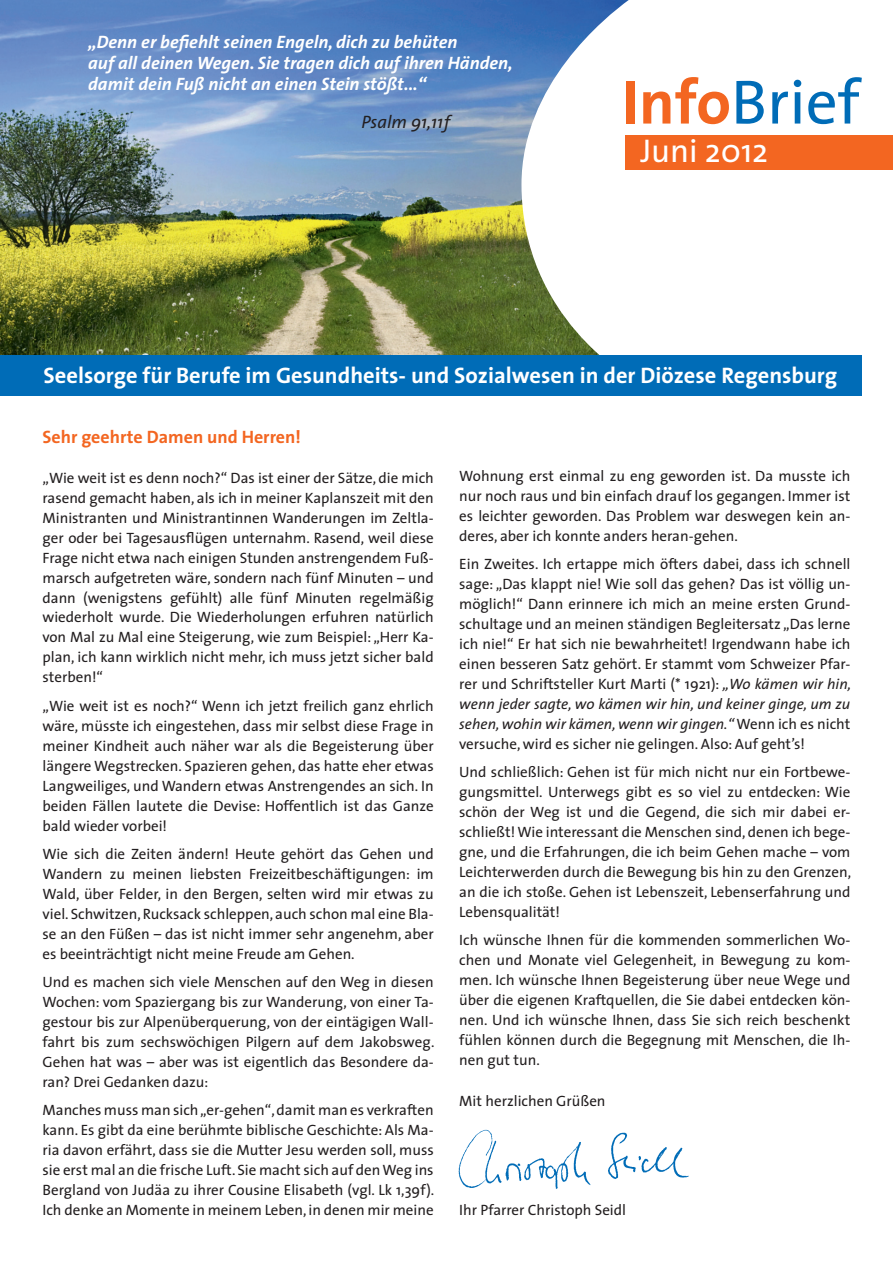
<style>
.page{position:relative;width:893px;height:1263px;background:#fff}
.page>*{position:absolute;margin:0;border:0;box-sizing:border-box;transform-origin:0 0}
.t1{font:63px "The Sans";color:#006cb7}
.t2{font:33px "The Sans";color:#fff}
.t3{font:700 22.5px "The Sans";color:#fff}
.Fliestext{font:italic 700 18px/21px "The Sans";color:#fff}
.t4{font:700 18px "The Sans";color:#f36621}
.Fliestext-2{font:italic 18px "The Sans";color:#231f20}
.Fliestext-3{font:15px/20px "The Sans";color:#231f20;text-align:justify}
.s1{font-weight:700;color:#f36621}
.s2{font-style:italic}
</style>
<div class="page">
<img style="left:0;top:0;width:629px;height:355px">
<div style="left:626px;top:135px;width:267px;height:35px;background:#f36621"></div>
<img style="left:458px;top:1129px;width:231px;height:60px">
<div style="left:0;top:355px;width:862px;height:41px;background:#006cb7"></div>
<p class="Fliestext" style="left:88px;top:31px;width:426px">„Denn er befiehlt seinen Engeln, dich zu behüten<br>auf all deinen Wegen. Sie tragen dich auf ihren Händen, damit dein Fuß nicht an einen Stein stößt...“</p>
<p class="Fliestext-2" style="left:361px;top:107px;width:90px">Psalm 91,11f</p>
<p class="t1" style="left:622px;top:50px;width:239px"><span class="s1">Info</span>Brief</p>
<p class="t2" style="left:640px;top:124px;width:129px">Juni 2012</p>
<p class="t3" style="left:44px;top:356px;width:795px">Seelsorge für Berufe im Gesundheits- und Sozialwesen in der Diözese Regensburg</p>
<p class="t4" style="left:43px;top:422px;width:260px">Sehr geehrte Damen und Herren!</p>
<p class="Fliestext-3" style="left:43px;top:467px;width:393px">„Wie weit ist es denn noch?“ Das ist einer der Sätze, die mich rasend gemacht haben, als ich in meiner Kaplanszeit mit den Ministranten und Ministrantinnen Wanderungen im Zeltla&shy;ger oder bei Tagesausflügen unternahm. Rasend, weil diese Frage nicht etwa nach einigen Stunden anstrengendem Fuß&shy;marsch aufgetreten wäre, sondern nach fünf Minuten – und dann (wenigstens gefühlt) alle fünf Minuten regelmäßig wiederholt wurde. Die Wiederholungen erfuhren natürlich von Mal zu Mal eine Steigerung, wie zum Beispiel: „Herr Ka&shy;plan, ich kann wirklich nicht mehr, ich muss jetzt sicher bald sterben!“</p>
<p class="Fliestext-3" style="left:43px;top:695px;width:393px">„Wie weit ist es noch?“ Wenn ich jetzt freilich ganz ehrlich wäre, müsste ich eingestehen, dass mir selbst diese Frage in meiner Kindheit auch näher war als die Begeisterung über längere Wegstrecken. Spazieren gehen, das hatte eher etwas Langweiliges, und Wandern etwas Anstrengendes an sich. In beiden Fällen lautete die Devise: Hoffentlich ist das Ganze bald wieder vorbei!</p>
<p class="Fliestext-3" style="left:43px;top:843px;width:393px">Wie sich die Zeiten ändern! Heute gehört das Gehen und Wandern zu meinen liebsten Freizeitbeschäftigungen: im Wald, über Felder, in den Bergen, selten wird mir etwas zu viel. Schwitzen, Rucksack schleppen, auch schon mal eine Bla&shy;se an den Füßen – das ist nicht immer sehr angenehm, aber es beeinträchtigt nicht meine Freude am Gehen.</p>
<p class="Fliestext-3" style="left:43px;top:972px;width:393px">Und es machen sich viele Menschen auf den Weg in diesen Wochen: vom Spaziergang bis zur Wanderung, von einer Ta&shy;gestour bis zur Alpenüberquerung, von der eintägigen Wall&shy;fahrt bis zum sechswöchigen Pilgern auf dem Jakobsweg.<br>Gehen hat was – aber was ist eigentlich das Besondere da&shy;ran? Drei Gedanken dazu:</p>
<p class="Fliestext-3" style="left:43px;top:1100px;width:393px">Manches muss man sich „er-gehen“, damit man es verkraften kann. Es gibt da eine berühmte biblische Geschichte: Als Ma&shy;ria davon erfährt, dass sie die Mutter Jesu werden soll, muss sie erst mal an die frische Luft. Sie macht sich auf den Weg ins Bergland von Judäa zu ihrer Cousine Elisabeth (vgl. Lk 1,39f).<br>Ich denke an Momente in meinem Leben, in denen mir meine</p>
<p class="Fliestext-3" style="left:459px;top:465px;width:393px">Wohnung erst einmal zu eng geworden ist. Da musste ich nur noch raus und bin einfach drauf los gegangen. Immer ist es leichter geworden. Das Problem war deswegen kein an&shy;deres, aber ich konnte anders heran-gehen.</p>
<p class="Fliestext-3" style="left:459px;top:554px;width:393px">Ein Zweites. Ich ertappe mich öfters dabei, dass ich schnell sage: „Das klappt nie! Wie soll das gehen? Das ist völlig un&shy;möglich!“ Dann erinnere ich mich an meine ersten Grund&shy;schultage und an meinen ständigen Begleitersatz „Das lerne ich nie!“ Er hat sich nie bewahrheitet! Irgendwann habe ich einen besseren Satz gehört. Er stammt vom Schweizer Pfar&shy;rer und Schriftsteller Kurt Marti (* 1921): <span class="s2">„Wo kämen wir hin, wenn jeder sagte, wo kämen wir hin, und keiner ginge, um zu sehen, wohin wir kämen, wenn wir gingen.“</span> Wenn ich es nicht versuche, wird es sicher nie gelingen. Also: Auf geht’s!</p>
<p class="Fliestext-3" style="left:459px;top:762px;width:393px">Und schließlich: Gehen ist für mich nicht nur ein Fortbewe&shy;gungsmittel. Unterwegs gibt es so viel zu entdecken: Wie schön der Weg ist und die Gegend, die sich mir dabei er&shy;schließt! Wie interessant die Menschen sind, denen ich bege&shy;gne, und die Erfahrungen, die ich beim Gehen mache – vom Leichterwerden durch die Bewegung bis hin zu den Grenzen, an die ich stoße. Gehen ist Lebenszeit, Lebenserfahrung und Lebensqualität!</p>
<p class="Fliestext-3" style="left:459px;top:930px;width:393px">Ich wünsche Ihnen für die kommenden sommerlichen Wo&shy;chen und Monate viel Gelegenheit, in Bewegung zu kom&shy;men. Ich wünsche Ihnen Begeisterung über neue Wege und über die eigenen Kraftquellen, die Sie dabei entdecken kön&shy;nen. Und ich wünsche Ihnen, dass Sie sich reich beschenkt fühlen können durch die Begegnung mit Menschen, die Ih&shy;nen gut tun.</p>
<p class="Fliestext-3" style="left:459px;top:1091px;width:148px">Mit herzlichen Grüßen</p>
<p class="Fliestext-3" style="left:459px;top:1199px;width:168px">Ihr Pfarrer Christoph Seidl</p>
</div>
